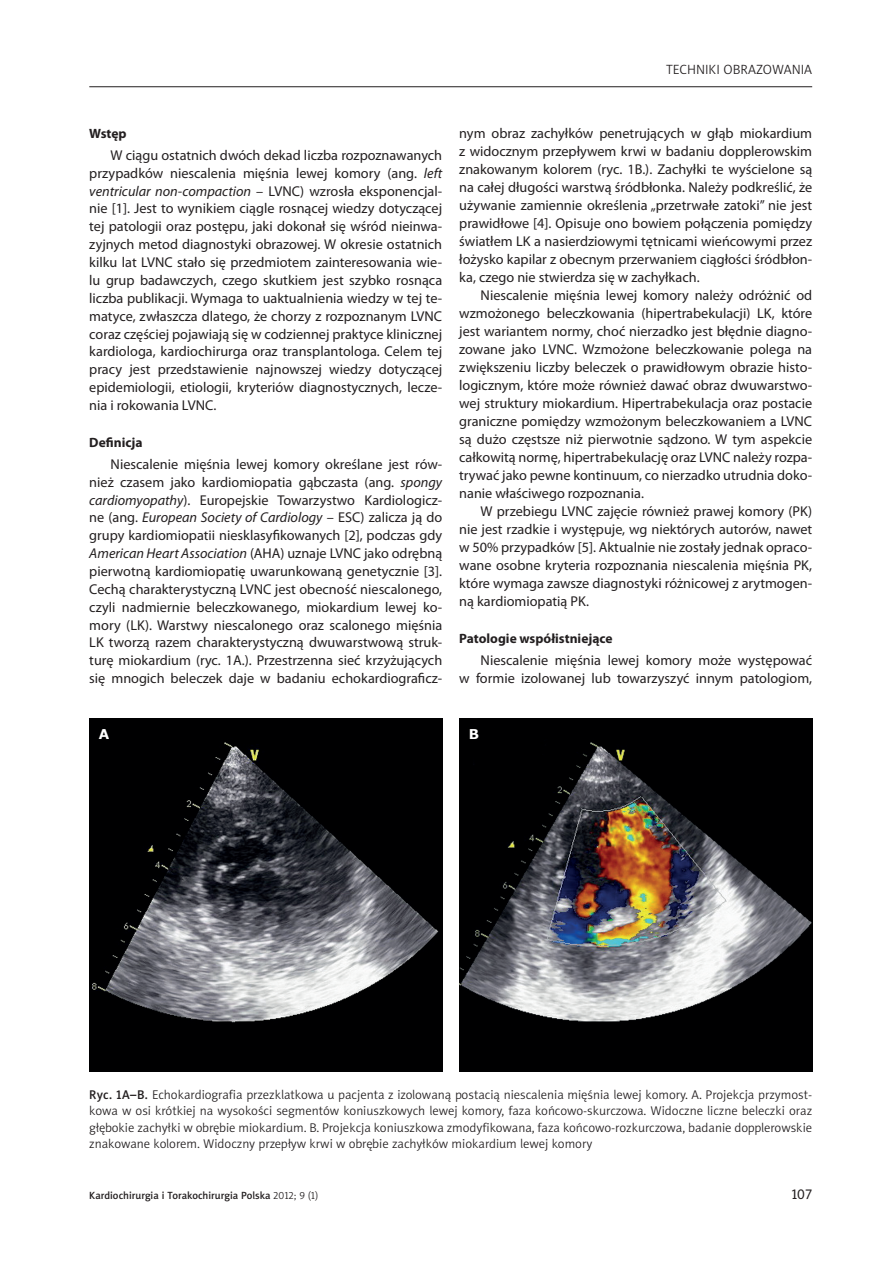
<style>
.page{position:relative;width:893px;height:1263px;background:#fff}
.page>*{position:absolute;margin:0;border:0;box-sizing:border-box;transform-origin:0 0}
.Text{font:14.25px/17.9px "Myriad Pro";color:#231f20;text-align:justify}
.t1{font:14.25px "Naomi Sans EFNTT";color:#231f20}
.Śródtytuł{font:700 13.5px "Myriad Pro";color:#231f20}
.Pagina_prawa{font:13.5px "Naomi Sans EFNTT Light";color:#231f20}
.Śródtytuł-2{font:700 13.5px "Verdana";color:#fff}
.Tabela_opis{font:12.75px/16.5px "Naomi Sans EFNTT Light";color:#231f20;text-align:justify}
.t2{font:10.5px "Naomi Sans EFNTT Medium";color:#231f20}
.s1{font-style:italic}
.s2{font-family:"Naomi Sans EFNTT Medium"}
.s3{font-family:"Naomi Sans EFNTT Light"}
</style>
<div class="page">
<hr style="left:89px;top:86px;width:723px;height:1px;background:#231f20">
<img style="left:89px;top:719px;width:353px;height:352px">
<img style="left:459px;top:719px;width:353px;height:352px">
<p class="Pagina_prawa" style="left:666px;top:61px;width:148px">TECHNIKI OBRAZOWANIA</p>
<p class="Śródtytuł" style="left:89px;top:124px;width:39px">Wstęp</p>
<p class="Text" style="left:89px;top:146px;width:354px;text-indent:21px">W ciągu ostatnich dwóch dekad liczba rozpoznawanych przypadków niescalenia mięśnia lewej komory (ang. <span class="s1">left ventricular non-compaction</span> – LVNC) wzrosła eksponencjal&shy;nie [1]. Jest to wynikiem ciągle rosnącej wiedzy dotyczącej tej patologii oraz postępu, jaki dokonał się wśród nieinwa&shy;zyjnych metod diagnostyki obrazowej. W okresie ostatnich kilku lat LVNC stało się przedmiotem zainteresowania wie&shy;lu grup badawczych, czego skutkiem jest szybko rosnąca liczba publikacji. Wymaga to uaktualnienia wiedzy w tej te&shy;matyce, zwłaszcza dlatego, że chorzy z rozpoznanym LVNC coraz częściej pojawiają się w codziennej praktyce klinicznej kardiologa, kardiochirurga oraz transplantologa. Celem tej pracy jest przedstawienie najnowszej wiedzy dotyczącej epidemiologii, etiologii, kryteriów diagnostycznych, lecze&shy;nia i rokowania LVNC.</p>
<p class="Śródtytuł" style="left:89px;top:433px;width:55px">Definicja</p>
<p class="Text" style="left:89px;top:455px;width:354px;text-indent:21px">Niescalenie mięśnia lewej komory określane jest rów&shy;nież czasem jako kardiomiopatia gąbczasta (ang. <span class="s1">spongy cardiomyopathy</span>). Europejskie Towarzystwo Kardiologicz&shy;ne (ang. <span class="s1">European Society of Cardiology</span> – ESC) zalicza ją do grupy kardiomiopatii niesklasyfikowanych [2], podczas gdy <span class="s1">American Heart Association</span> (AHA) uznaje LVNC jako odrębną pierwotną kardiomiopatię uwarunkowaną genetycznie [3].<br>Cechą charakterystyczną LVNC jest obecność niescalonego, czyli nadmiernie beleczkowanego, miokardium lewej ko&shy;mory (LK). Warstwy niescalonego oraz scalonego mięśnia LK tworzą razem charakterystyczną dwuwarstwową struk&shy;turę miokardium (ryc. 1A.). Przestrzenna sieć krzyżujących się mnogich beleczek daje w badaniu echokardiograficz-</p>
<p class="Text" style="left:459px;top:124px;width:354px">nym obraz zachyłków penetrujących w głąb miokardium z widocznym przepływem krwi w badaniu dopplerowskim znakowanym kolorem (ryc. 1B.). Zachyłki te wyścielone są na całej długości warstwą śródbłonka. Należy podkreślić, że używanie zamiennie określenia „przetrwałe zatoki” nie jest prawidłowe [4]. Opisuje ono bowiem połączenia pomiędzy światłem LK a nasierdziowymi tętnicami wieńcowymi przez łożysko kapilar z obecnym przerwaniem ciągłości śródbłon&shy;ka, czego nie stwierdza się w zachyłkach.</p>
<p class="Text" style="left:459px;top:286px;width:354px;text-indent:21px">Niescalenie mięśnia lewej komory należy odróżnić od wzmożonego beleczkowania (hipertrabekulacji) LK, które jest wariantem normy, choć nierzadko jest błędnie diagno&shy;zowane jako LVNC. Wzmożone beleczkowanie polega na zwiększeniu liczby beleczek o prawidłowym obrazie histo&shy;logicznym, które może również dawać obraz dwuwarstwo&shy;wej struktury miokardium. Hipertrabekulacja oraz postacie graniczne pomiędzy wzmożonym beleczkowaniem a LVNC są dużo częstsze niż pierwotnie sądzono. W tym aspekcie całkowitą normę, hipertrabekulację oraz LVNC należy rozpa&shy;trywać jako pewne kontinuum, co nierzadko utrudnia doko&shy;nanie właściwego rozpoznania.</p>
<p class="Text" style="left:459px;top:502px;width:354px;text-indent:21px">W przebiegu LVNC zajęcie również prawej komory (PK) nie jest rzadkie i występuje, wg niektórych autorów, nawet w 50% przypadków [5]. Aktualnie nie zostały jednak opraco&shy;wane osobne kryteria rozpoznania niescalenia mięśnia PK, które wymaga zawsze diagnostyki różnicowej z arytmogen&shy;ną kardiomiopatią PK.</p>
<p class="Śródtytuł" style="left:459px;top:630px;width:155px">Patologie współistniejące</p>
<p class="Text" style="left:459px;top:651px;width:354px;text-align:right">Niescalenie mięśnia lewej komory może występować<br>w formie izolowanej lub towarzyszyć innym patologiom,</p>
<p class="Śródtytuł-2" style="left:99px;top:724px;width:12px">A</p>
<p class="Śródtytuł-2" style="left:469px;top:724px;width:12px">B</p>
<p class="Tabela_opis" style="left:89px;top:1086px;width:724px"><span class="s2">Ryc. 1A–B.</span> Echokardiografia przezklatkowa u pacjenta z izolowaną postacią niescalenia mięśnia lewej komory. A. Projekcja przymost&shy;kowa w osi krótkiej na wysokości segmentów koniuszkowych lewej komory, faza końcowo-skurczowa. Widoczne liczne beleczki oraz głębokie zachyłki w obrębie miokardium. B. Projekcja koniuszkowa zmodyfikowana, faza końcowo-rozkurczowa, badanie dopplerowskie znakowane kolorem. Widoczny przepływ krwi w obrębie zachyłków miokardium lewej komory</p>
<p class="t2" style="left:89px;top:1189px;width:231px">Kardiochirurgia i Torakochirurgia Polska <span class="s3">2012; 9 (1)</span></p>
<p class="t1" style="left:791px;top:1185px;width:22px">107</p>
</div>
